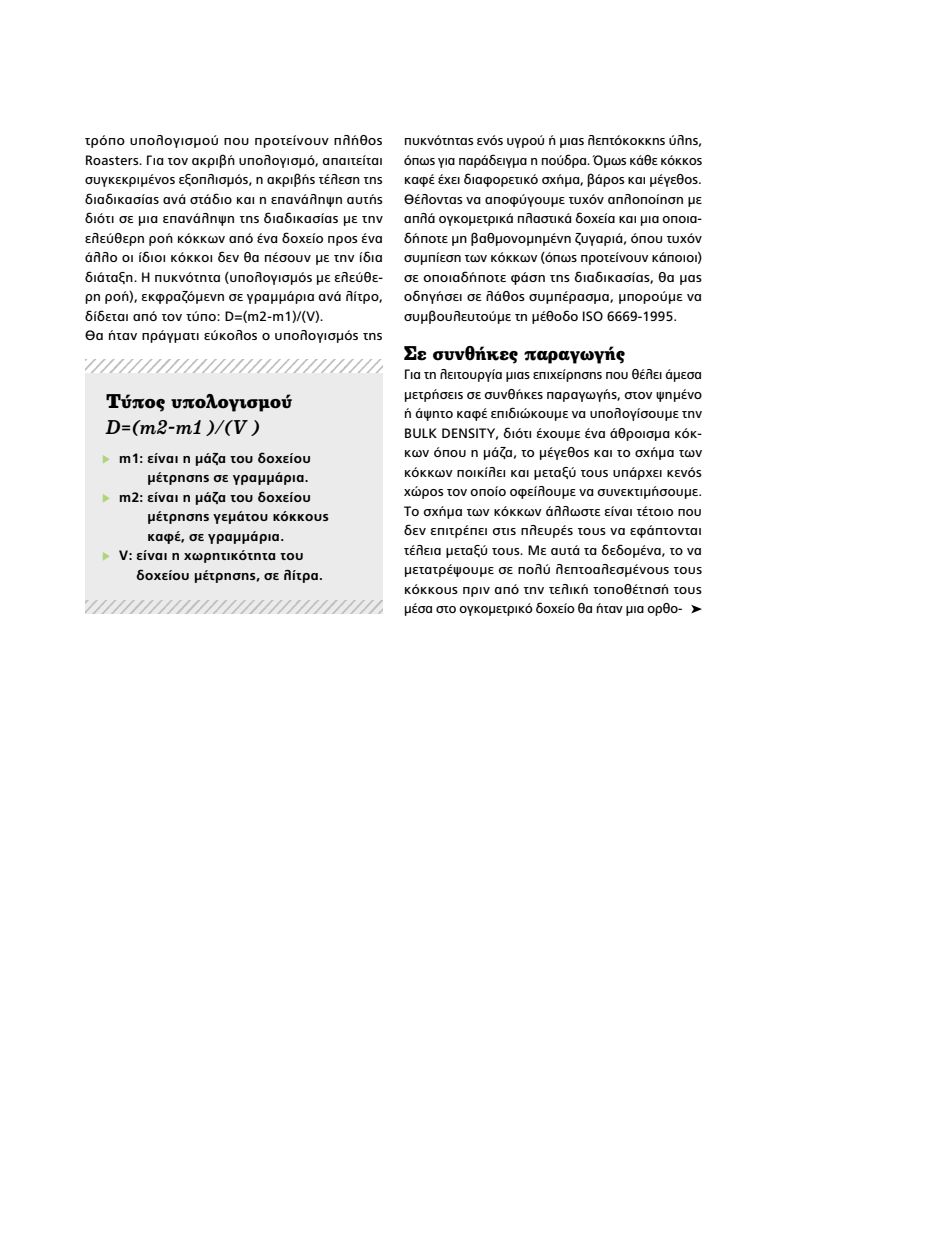
<style>
.page{position:relative;width:936px;height:1234px;background:#fff}
.page>*{position:absolute;margin:0;border:0;box-sizing:border-box;transform-origin:0 0}
.t1{font:900 18px "Belizio GR";letter-spacing:.015em;color:#000;scale:.9 1}
.t2{font:900 18px "Belizio GR";letter-spacing:.015em;color:#000;scale:.92 1}
.t3{font:italic 500 18px "Belizio GR";color:#000;scale:.92 1}
.t4{font:13.5px/19.5px "PF Catalog";letter-spacing:.03em;color:#000;text-align:justify}
.t5{font:700 13.5px/19.5px "PF Catalog";letter-spacing:.03em;color:#000}
.s1{color:#aed477}
</style>
<div class="page">
<div style="left:85px;top:372px;width:298px;height:241px;background:#ebebec"></div>
<img style="left:85px;top:360px;width:298px;height:12px">
<img style="left:85px;top:600px;width:298px;height:13px">
<svg style="left:691px;top:604px;width:11px;height:9px"></svg>
<p class="t4" style="left:85px;top:131px;width:299px;text-align:left">τρόπο υπολογισμού που προτείνουν πλήθος Roasters. Για τον ακριβή υπολογισμό, απαιτείται συγκεκριμένος εξοπλισμός, η ακριβής τέλεση της διαδικασίας ανά στάδιο και η επανάληψη αυτής διότι σε μια επανάληψη της διαδικασίας με την ελεύθερη ροή κόκκων από ένα δοχείο προς ένα άλλο οι ίδιοι κόκκοι δεν θα πέσουν με την ίδια διάταξη. Η πυκνότητα (υπολογισμός με ελεύθε&shy;ρη ροή), εκφραζόμενη σε γραμμάρια ανά λίτρο, δίδεται από τον τύπο: D=(m2-m1)/(V).<br>Θα ήταν πράγματι εύκολος ο υπολογισμός της</p>
<h1 class="t2" style="left:106px;top:389px;width:204px">Tύπος υπολογισμού</h1>
<h1 class="t3" style="left:106px;top:416px;width:168px">D=(m2-m1 )/(V )</h1>
<p class="t5" style="left:102px;top:448px;width:210px;text-align:right"><span class="s1">◆</span> m1: είναι η μάζα του δοχείου μέτρησης σε γραμμάρια.</p>
<p class="t5" style="left:147px;top:487px;width:183px;text-indent:-45px"><span class="s1">◆</span> m2: είναι η μάζα του δοχείου μέτρησης γεμάτου κόκκους καφέ, σε γραμμάρια.</p>
<p class="t5" style="left:137px;top:545px;width:188px;text-indent:-34px"><span class="s1">◆</span> V: είναι η χωρητικότητα του δοχείου μέτρησης, σε λίτρα.</p>
<p class="t4" style="left:404px;top:131px;width:299px">πυκνότητας ενός υγρού ή μιας λεπτόκοκκης ύλης, όπως για παράδειγμα η πούδρα. Όμως κάθε κόκκος καφέ έχει διαφορετικό σχήμα, βάρος και μέγεθος.<br>Θέλοντας να αποφύγουμε τυχόν απλοποίηση με απλά ογκομετρικά πλαστικά δοχεία και μια οποια&shy;δήποτε μη βαθμονομημένη ζυγαριά, όπου τυχόν συμπίεση των κόκκων (όπως προτείνουν κάποιοι) σε οποιαδήποτε φάση της διαδικασίας, θα μας οδηγήσει σε λάθος συμπέρασμα, μπορούμε να συμβουλευτούμε τη μέθοδο ISO 6669-1995.</p>
<h1 class="t1" style="left:404px;top:340px;width:247px">Σε συνθήκες παραγωγής</h1>
<p class="t4" style="left:404px;top:365px;width:299px">Για τη λειτουργία μιας επιχείρησης που θέλει άμεσα μετρήσεις σε συνθήκες παραγωγής, στον ψημένο ή άψητο καφέ επιδιώκουμε να υπολογίσουμε την BULK DENSITY, διότι έχουμε ένα άθροισμα κόκ&shy;κων όπου η μάζα, το μέγεθος και το σχήμα των κόκκων ποικίλει και μεταξύ τους υπάρχει κενός χώρος τον οποίο οφείλουμε να συνεκτιμήσουμε.<br>Το σχήμα των κόκκων άλλωστε είναι τέτοιο που δεν επιτρέπει στις πλευρές τους να εφάπτονται τέλεια μεταξύ τους. Με αυτά τα δεδομένα, το να μετατρέψουμε σε πολύ λεπτοαλεσμένους τους κόκκους πριν από την τελική τοποθέτησή τους μέσα στο ογκομετρικό δοχείο θα ήταν μια ορθο-</p>
</div>
